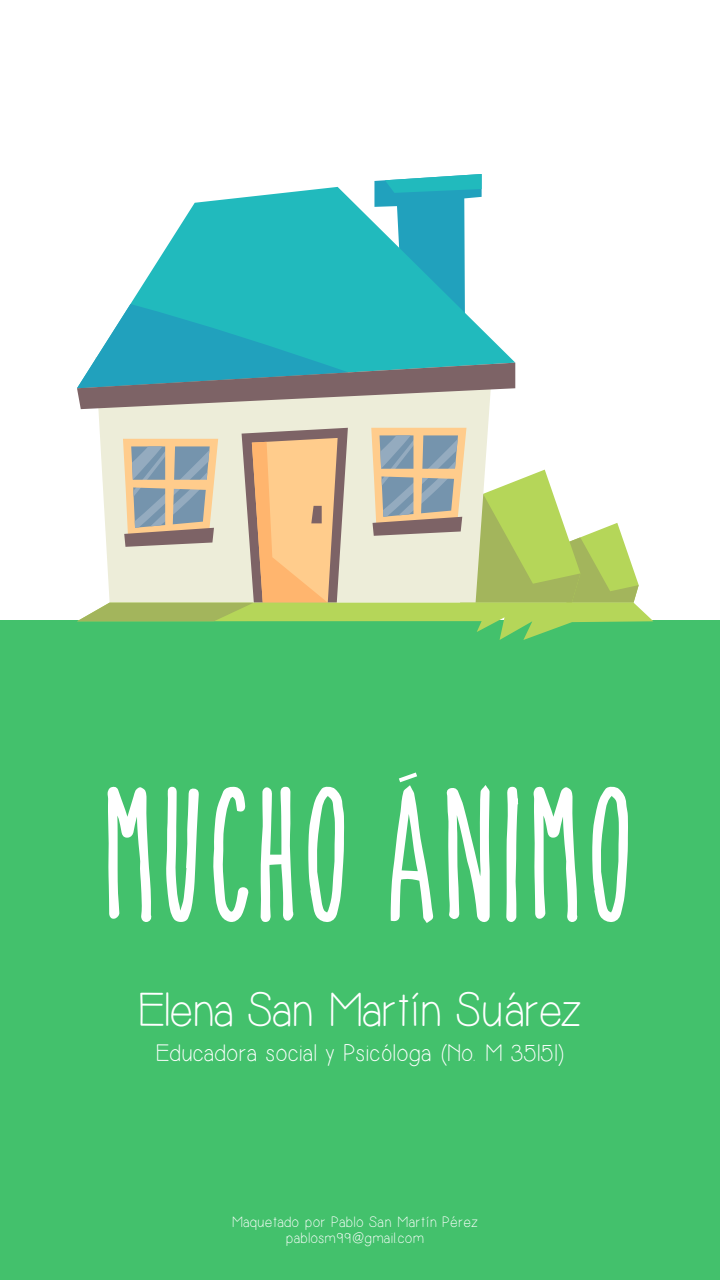
<style>
.page{position:relative;width:720px;height:1280px;background:#fff}
.page>*{position:absolute;margin:0;border:0;box-sizing:border-box;transform-origin:0 0}
.t1{font:130px "The Skinnybold";color:#fff}
.t2{font:48px "Simplicity";letter-spacing:.01em;color:#fff}
.t3{font:24px "Simplicity";letter-spacing:.05em;color:#fff}
.t4{font:15px/16px "Simplicity";letter-spacing:.06em;color:#fff;text-align:center}
</style>
<div class="page">
<div style="left:0;top:620px;width:720px;height:660px;background:#43c16c"></div>
<div style="left:98px;top:409px;width:392px;height:19px;background:#ededd9"></div>
<svg style="left:77px;top:174px;width:438px;height:235px"></svg>
<svg style="left:77px;top:428px;width:576px;height:212px"></svg>
<svg style="left:399px;top:772px;width:18px;height:11px"></svg>
<h1 class="t1" style="left:110px;top:785px;width:536px">MUCHO ANIMO</h1>
<h2 class="t2" style="left:139px;top:986px;width:443px">Elena San Martín Suárez</h2>
<h3 class="t3" style="left:157px;top:1041px;width:408px">Educadora social y Psicóloga (No. M 35151)</h3>
<p class="t4" style="left:232px;top:1214px;width:247px">Maquetado por Pablo San Martín Pérez pablosm99@gmail.com</p>
</div>
